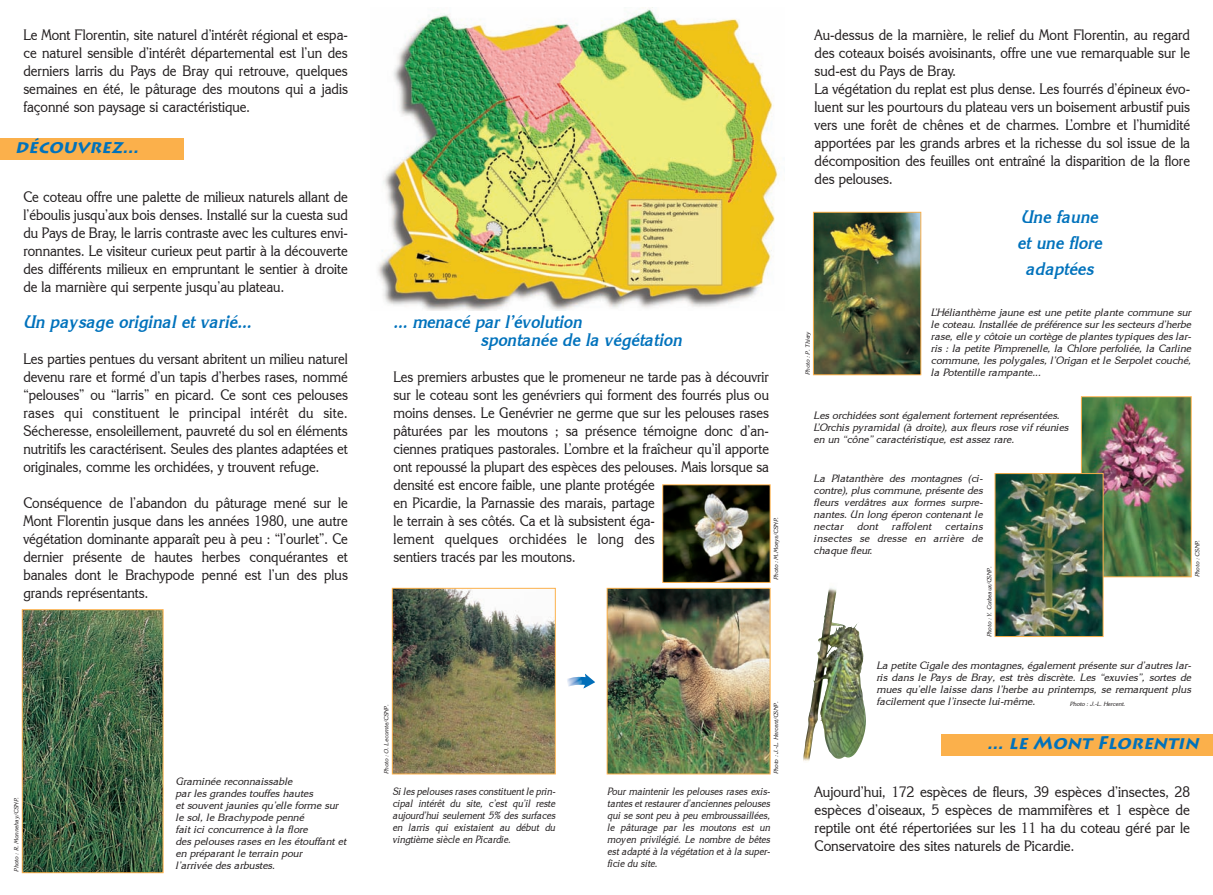
<style>
.page{position:relative;width:1213px;height:895px;background:#fff}
.page>*{position:absolute;margin:0;border:0;box-sizing:border-box;transform-origin:0 0}
.t1{font:italic 700 18px/25.8px "Korinna IT Cby BT";color:#0072bc;text-align:center;scale:.9 1}
.t2{font:italic 700 18px/18px "Korinna IT Cby BT";color:#0072bc;scale:.89 1}
.t3{font:italic 700 18px "Lithos Pro";color:#0072bc}
.t4{font:15px/18px "Korinna IT Cby BT";color:#231f20;text-align:justify;scale:.9 1}
.t5{font:15px/18px "Korinna IT Cby BT";color:#231f20;scale:.89 1}
.t6{font:15px/18px "Korinna IT Cby BT";color:#231f20;text-align:justify;scale:.92 1}
.t7{font:italic 10.5px/12px "Korinna IT Cby BT";color:#231f20;text-align:justify}
.t8{font:italic 10.5px/12px "Korinna IT Cby BT";color:#231f20;text-align:justify;scale:.9 1}
.t9{font:italic 6px "Korinna IT Cby BT";color:#231f20}
</style>
<div class="page">
<div style="left:0;top:138px;width:183px;height:21px;background:#fbb04b"></div>
<div style="left:940px;top:734px;width:273px;height:21px;background:#fbb04b"></div>
<img style="left:394px;top:589px;width:159px;height:183px">
<div style="left:392px;top:587px;width:163px;height:187px;border:1px solid #fbb04b"></div>
<svg style="left:567px;top:673px;width:28px;height:15px"></svg>
<img style="left:609px;top:589px;width:159px;height:183px">
<div style="left:607px;top:587px;width:163px;height:187px;border:1px solid #fbb04b"></div>
<img style="left:803px;top:588px;width:63px;height:173px">
<img style="left:815px;top:214px;width:104px;height:159px">
<div style="left:813px;top:212px;width:108px;height:163px;border:1px solid #fbb04b"></div>
<img style="left:1083px;top:398px;width:106px;height:177px">
<div style="left:1081px;top:396px;width:110px;height:181px;border:1px solid #fbb04b"></div>
<img style="left:996px;top:475px;width:105px;height:159px">
<img style="left:24px;top:611px;width:137px;height:259px">
<div style="left:22px;top:609px;width:141px;height:263px;border:1px solid #fbb04b"></div>
<img style="left:377px;top:7px;width:402px;height:303px">
<img style="left:664px;top:486px;width:104px;height:94px">
<div style="left:662px;top:484px;width:108px;height:98px;border:1px solid #fbb04b"></div>
<p class="t4" style="left:23px;top:25px;width:362px">Le Mont Florentin, site naturel d’intérêt régional et espa&shy;ce naturel sensible d’intérêt départemental est l’un des derniers larris du Pays de Bray qui retrouve, quelques semaines en été, le pâturage des moutons qui a jadis façonné son paysage si caractéristique.</p>
<p class="t3" style="left:15px;top:136px;width:128px">découvrez...</p>
<p class="t4" style="left:23px;top:187px;width:362px">Ce coteau offre une palette de milieux naturels allant de l’éboulis jusqu’aux bois denses. Installé sur la cuesta sud du Pays de Bray, le larris contraste avec les cultures envi&shy;ronnantes. Le visiteur curieux peut partir à la découverte des différents milieux en empruntant le sentier à droite de la marnière qui serpente jusqu’au plateau.</p>
<p class="t1" style="left:23px;top:308px;width:259px">Un paysage original et varié...</p>
<p class="t4" style="left:23px;top:349px;width:362px">Les parties pentues du versant abritent un milieu naturel devenu rare et formé d’un tapis d’herbes rases, nommé “pelouses” ou “larris” en picard. Ce sont ces pelouses rases qui constituent le principal intérêt du site.<br>Sécheresse, ensoleillement, pauvreté du sol en éléments nutritifs les caractérisent. Seules des plantes adaptées et originales, comme les orchidées, y trouvent refuge.</p>
<p class="t4" style="left:23px;top:493px;width:362px">Conséquence de l’abandon du pâturage mené sur le Mont Florentin jusque dans les années 1980, une autre végétation dominante apparaît peu à peu : “l’ourlet”. Ce dernier présente de hautes herbes conquérantes et banales dont le Brachypode penné est l’un des plus grands représentants.</p>
<p class="t2" style="left:480px;top:312px;width:231px;text-indent:-87px">... menacé par l’évolution<br>spontanée de la végétation</p>
<p class="t5" style="left:393px;top:367px;width:423px">Les premiers arbustes que le promeneur ne tarde pas à découvrir sur le coteau sont les genévriers qui forment des fourrés plus ou moins denses. Le Genévrier ne germe que sur les pelouses rases pâturées par les moutons ; sa présence témoigne donc d’an&shy;ciennes pratiques pastorales. L’ombre et la fraîcheur qu’il apporte ont repoussé la plupart des espèces des pelouses. Mais lorsque sa densité est encore faible, une plante protégée<br>en Picardie, la Parnassie des marais, partage<br>le terrain à ses côtés. Ca et là subsistent éga-<br>lement quelques orchidées le long des<br>sentiers tracés par les moutons.</p>
<p class="t9" style="left:772px;top:579px;width:65px;rotate:-90deg">Photo : M.Moeys/CSNP.</p>
<p class="t9" style="left:383px;top:773px;width:72px;rotate:-90deg">Photo : O. Lecomte/CSNP.</p>
<p class="t9" style="left:772px;top:773px;width:75px;rotate:-90deg">Photo : J.-L. Hercent/CSNP.</p>
<p class="t9" style="left:13px;top:871px;width:77px;rotate:-90deg">Photo : R. Monnehay/CSNP.</p>
<p class="t7" style="left:175px;top:774px;width:174px;text-align:left">Graminée reconnaissable<br>par les grandes touffes hautes<br>et souvent jaunies qu’elle forme sur le sol, le Brachypode penné<br>fait ici concurrence à la flore<br>des pelouses rases en les étouffant et en préparant le terrain pour<br>l’arrivée des arbustes.</p>
<p class="t8" style="left:392px;top:785px;width:184px">Si les pelouses rases constituentle prin&shy;cipal intérêt du site, c’est qu’il reste aujourd’hui seulement 5% des surfaces en larris qui existaient au début du vingtième siècle en Picardie.</p>
<p class="t8" style="left:607px;top:785px;width:184px">Pour maintenir les pelouses rases exis&shy;tantes etrestaurerd’anciennes pelouses qui se sont peu à peu embroussaillées, le pâturage par les moutons est un moy en privilégié. Le nombre de bêtes est adapté à la végétation et à la super&shy;ficie du site.</p>
<p class="t4" style="left:814px;top:25px;width:419px;text-align:left">Au-dessus de la marnière, le relief du Mont Florentin, au regard des coteaux boisés avoisinants, offre une vue remarquable sur le sud-est du Pays de Bray.<br>La végétation du replat est plus dense. Les fourrés d’épineux évo&shy;luent sur les pourtours du plateau vers un boisement arbustif puis vers une forêt de chênes et de charmes. L’ombre et l’humidité apportées par les grands arbres et la richesse du sol issue de la décomposition des feuilles ont entraîné la disparition de la flore des pelouses.</p>
<p class="t9" style="left:804px;top:375px;width:46px;rotate:-90deg">Photo : P. Thiery</p>
<p class="t1" style="left:1017px;top:203px;width:100px">Une faune et une flore adaptées</p>
<p class="t7" style="left:931px;top:306px;width:264px">L’Hélianthème jaune est une petite plante commune sur le coteau. Installée de préférence sur les secteurs d’herbe rase, elle y côtoie un cortège de plantes typiques des lar&shy;ris : la petite Pimprenelle, la Chlore perfoliée, la Carline commune, les polygales, l’Origan et le Serpolet couché, la Potentille rampante...</p>
<p class="t7" style="left:813px;top:409px;width:259px;text-align:left">Les orchidées sont également fortement représentées.<br>L’Orchis py ra midal (à droite), aux fleurs rose vif réunies en un “cône” caractéristique, est assez rare.</p>
<p class="t7" style="left:813px;top:472px;width:173px">La Platanthère des montagnes (ci&shy;contre), plus commune, présente des fleurs verdâtres aux formes surpre&shy;nantes. Un long éperon con tenant le nectar dont raffolent certains insectes se dresse en arrière de chaque fleur.</p>
<p class="t9" style="left:985px;top:637px;width:73px;rotate:-90deg">Photo : Y. Corbeaux/CSNP.</p>
<p class="t9" style="left:1193px;top:577px;width:40px;rotate:-90deg">Photo : CSNP.</p>
<p class="t7" style="left:876px;top:659px;width:318px">La petite Cigale des montagnes, également présente sur d’autres lar&shy;ris dans le Pay s de Bray, est très discrète. Les “exuvies”, sortes de mues qu’elle laisse dans l’herbe au printemps, se remarquent plus facilement que l’insecte lui-même.</p>
<p class="t9" style="left:1069px;top:699px;width:58px">Photo : J.-L. Hercent.</p>
<p class="t3" style="left:987px;top:732px;width:216px">... le Mont Florentin</p>
<p class="t6" style="left:814px;top:781px;width:410px">Aujourd’hui, 172 espèces de fleurs, 39 espèces d’insectes, 28 espèces d’oiseaux, 5 espèces de mammifères et 1 espèce de reptile ont été répertoriées sur les 11 ha du coteau géré par le Conservatoire des sites naturels de Picardie.</p>
</div>
